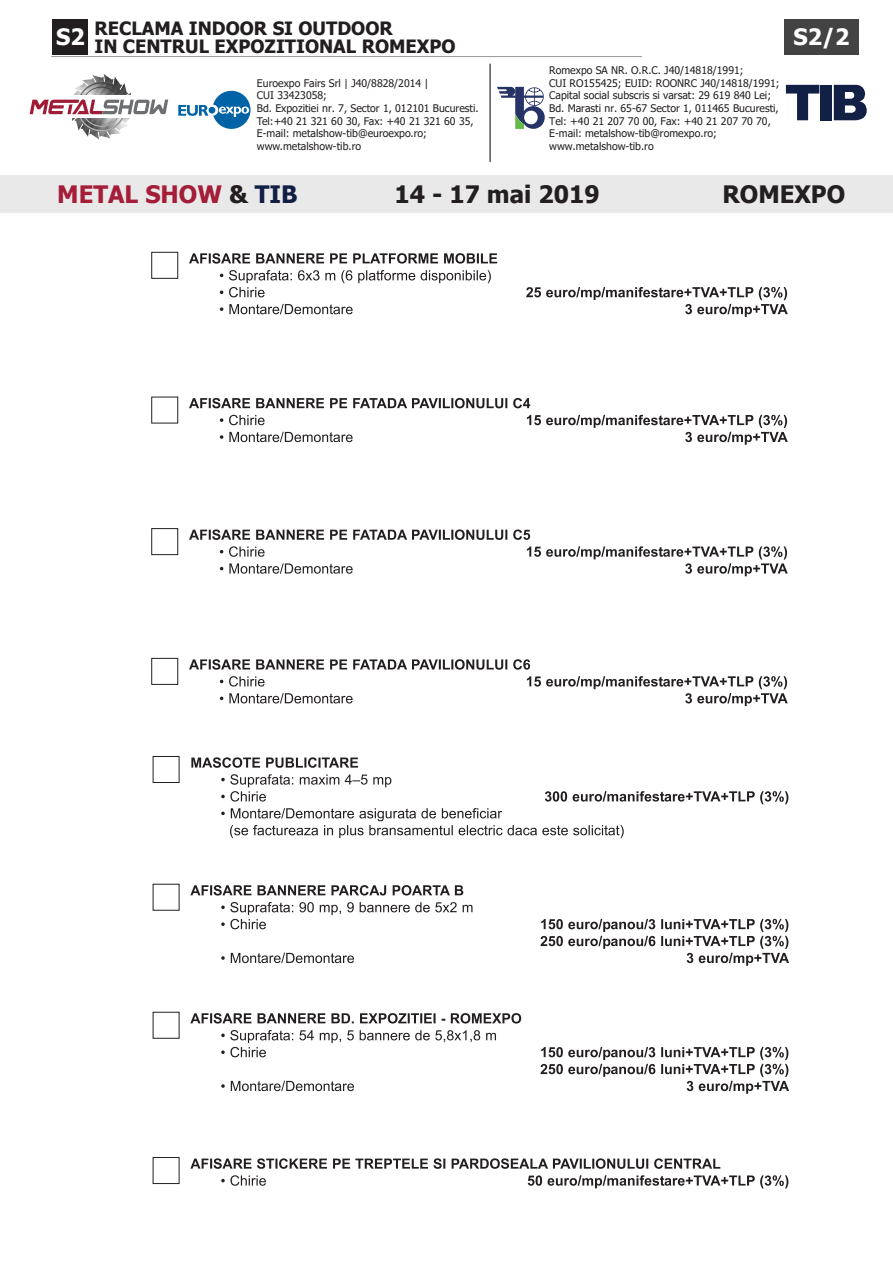
<style>
.page{position:relative;width:893px;height:1263px;background:#fff}
.page>*{position:absolute;margin:0;border:0;box-sizing:border-box;transform-origin:0 0}
.t1{font:700 24px "Tahoma";color:#231f20}
.t2{font:700 24px "Tahoma";color:#a41d39}
.t3{font:700 22.5px "Tahoma";color:#fff}
.t4{font:700 18.3px/18px "Tahoma";color:#221e1f}
.t5{font:10.5px/12.6px "Tahoma";color:#231f20}
.s1{color:#231f20}
.s2{color:#121f44}
</style>
<div class="page">
<div style="left:151px;top:397px;width:27px;height:26px;border:1px solid #231f20"></div>
<svg style="left:189px;top:398px;width:341px;height:10px"></svg>
<svg style="left:220px;top:415px;width:45px;height:10px"></svg>
<svg style="left:220px;top:432px;width:133px;height:10px"></svg>
<svg style="left:527px;top:415px;width:261px;height:30px"></svg>
<div style="left:151px;top:528px;width:27px;height:27px;border:1px solid #231f20"></div>
<svg style="left:189px;top:529px;width:341px;height:11px"></svg>
<svg style="left:220px;top:546px;width:45px;height:11px"></svg>
<svg style="left:220px;top:563px;width:133px;height:11px"></svg>
<svg style="left:527px;top:546px;width:261px;height:30px"></svg>
<div style="left:151px;top:658px;width:27px;height:27px;border:1px solid #231f20"></div>
<svg style="left:189px;top:659px;width:341px;height:11px"></svg>
<svg style="left:220px;top:676px;width:45px;height:11px"></svg>
<svg style="left:220px;top:693px;width:133px;height:10px"></svg>
<svg style="left:527px;top:676px;width:261px;height:30px"></svg>
<div style="left:153px;top:756px;width:26px;height:27px;border:1px solid #231f20"></div>
<svg style="left:191px;top:757px;width:167px;height:11px"></svg>
<svg style="left:221px;top:774px;width:567px;height:64px"></svg>
<svg style="left:190px;top:885px;width:273px;height:10px"></svg>
<svg style="left:221px;top:902px;width:251px;height:27px"></svg>
<svg style="left:221px;top:953px;width:133px;height:10px"></svg>
<svg style="left:540px;top:919px;width:249px;height:47px"></svg>
<div style="left:153px;top:1012px;width:26px;height:27px;border:1px solid #231f20"></div>
<svg style="left:190px;top:1013px;width:331px;height:10px"></svg>
<svg style="left:221px;top:1030px;width:275px;height:27px"></svg>
<svg style="left:221px;top:1081px;width:133px;height:10px"></svg>
<svg style="left:540px;top:1047px;width:249px;height:47px"></svg>
<div style="left:153px;top:1157px;width:26px;height:27px;border:1px solid #231f20"></div>
<svg style="left:190px;top:1158px;width:530px;height:11px"></svg>
<svg style="left:221px;top:1175px;width:45px;height:11px"></svg>
<svg style="left:528px;top:1175px;width:260px;height:13px"></svg>
<div style="left:151px;top:252px;width:27px;height:27px;border:1px solid #231f20"></div>
<svg style="left:189px;top:253px;width:308px;height:11px"></svg>
<svg style="left:220px;top:270px;width:271px;height:27px"></svg>
<svg style="left:220px;top:304px;width:133px;height:10px"></svg>
<svg style="left:526px;top:287px;width:262px;height:30px"></svg>
<hr style="left:52px;top:56px;width:590px;height:1px;background:#939598">
<div style="left:52px;top:19px;width:36px;height:36px;background:#221e1f"></div>
<div style="left:784px;top:19px;width:74px;height:36px;background:#434343"></div>
<div style="left:0;top:175px;width:893px;height:38px;background:#e9e9e9"></div>
<img style="left:82px;top:74px;width:39px;height:66px">
<svg style="left:30px;top:82px;width:138px;height:51px"></svg>
<svg style="left:178px;top:91px;width:72px;height:38px"></svg>
<div style="left:209px;top:107px;width:6px;height:7px;background:#0063a5;border-radius:50%"></div>
<svg style="left:497px;top:87px;width:48px;height:42px"></svg>
<svg style="left:786px;top:85px;width:33px;height:35px"></svg>
<div style="left:821px;top:85px;width:11px;height:35px;background:#122045"></div>
<svg style="left:834px;top:85px;width:33px;height:36px"></svg>
<h3 class="t4" style="left:95px;top:20px;width:362px">RECLAMA INDOOR SI OUTDOOR<br>IN CENTRUL EXPOZITIONAL ROMEXPO</h3>
<h2 class="t3" style="left:56px;top:21px;width:30px">S2</h2>
<h2 class="t3" style="left:793px;top:21px;width:57px">S2/2</h2>
<p class="t5" style="left:257px;top:77px;width:223px">Euroexpo Fairs Srl | J40/8828/2014 |<br>CUI 33423058;<br>Bd. Expozitiei nr. 7, Sector 1, 012101 Bucuresti.<br>Tel:+40 21 321 60 30, Fax: +40 21 321 60 35, E-mail: metalshow-tib@euroexpo.ro; www.metalshow-tib.ro</p>
<p class="t5" style="left:549px;top:65px;width:232px">Romexpo SA NR. O.R.C. J40/14818/1991;<br>CUI RO155425; EUID: ROONRC J40/14818/1991; Capital social subscris si varsat: 29 619 840 Lei; Bd. Marasti nr. 65-67 Sector 1, 011465 Bucuresti, Tel: +40 21 207 70 00, Fax: +40 21 207 70 70, E-mail: metalshow-tib@romexpo.ro; www.metalshow-tib.ro</p>
<h1 class="t2" style="left:57px;top:178px;width:242px">METAL SHOW <span class="s1">&amp;</span> <span class="s2">TIB</span></h1>
<h1 class="t1" style="left:394px;top:178px;width:207px">14 - 17 mai 2019</h1>
<h1 class="t1" style="left:722px;top:178px;width:124px">ROMEXPO</h1>
</div>
